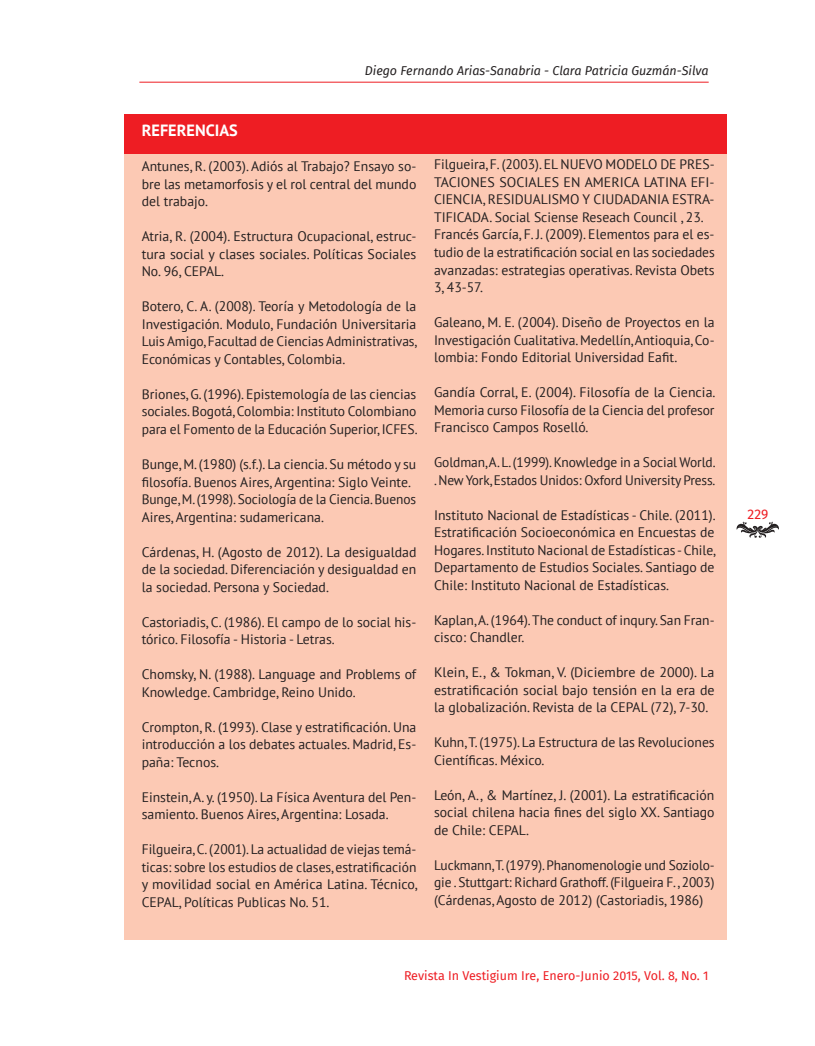
<style>
.page{position:relative;width:815px;height:1046px;background:#fff}
.page>*{position:absolute;margin:0;border:0;box-sizing:border-box;transform-origin:0 0}
.subtitulos{font:700 16.25px "PT Sans";color:#fff}
.parrafos{font:13.75px/17.5px "PT Sans";color:#231f20;text-align:justify}
.t1{font:13.75px "Fira Sans";color:#ee1d23}
.t2{font:italic 12.5px "Fira Sans";color:#231f20}
.t3{font:12.5px "Fira Sans";color:#ee1d23}
</style>
<div class="page">
<hr style="left:139px;top:82px;width:570px;height:1px;background:#ee1d23">
<svg style="left:736px;top:521px;width:43px;height:17px"></svg>
<div style="left:124px;top:115px;width:602px;height:39px;background:#ee1d23"></div>
<div style="left:124px;top:154px;width:602px;height:785px;background:#fcc9b4"></div>
<p class="t2" style="left:365px;top:62px;width:345px">Diego Fernando Arias-Sanabria - Clara Patricia Guzmán-Silva</p>
<p class="subtitulos" style="left:142px;top:120px;width:98px">REFERENCIAS</p>
<p class="parrafos" style="left:142px;top:157px;width:276px">Antunes, R. (2003). Adiós al Trabajo? Ensayo so&shy;bre las metamorfosis y el rol central del mundo del trabajo.</p>
<p class="parrafos" style="left:142px;top:227px;width:276px">Atria, R. (2004). Estructura Ocupacional, estruc&shy;tura social y clases sociales. Políticas Sociales No. 96, CEPAL.</p>
<p class="parrafos" style="left:142px;top:297px;width:277px">Botero, C. A. (2008). Teoría y Metodología de la Investigación. Modulo, Fundación Universitaria Luis Amigo, Facultad de Ciencias Administrativas, Económicas y Contables, Colombia.</p>
<p class="parrafos" style="left:142px;top:385px;width:277px">Briones, G. (1996). Epistemología de las ciencias sociales. Bogotá, Colombia: Instituto Colombiano para el Fomento de la Educación Superior, ICFES.</p>
<p class="parrafos" style="left:142px;top:455px;width:276px">Bunge, M. (1980) (s.f.). La ciencia. Su método y su filosofía. Buenos Aires, Argentina: Siglo Veinte.</p>
<p class="parrafos" style="left:142px;top:490px;width:276px">Bunge, M. (1998). Sociología de la Ciencia. Buenos<br>Aires, Argentina: sudamericana.</p>
<p class="parrafos" style="left:142px;top:542px;width:276px">Cárdenas, H. (Agosto de 2012). La desigualdad de la sociedad. Diferenciación y desigualdad en la sociedad. Persona y Sociedad.</p>
<p class="parrafos" style="left:142px;top:612px;width:276px">Castoriadis, C. (1986). El campo de lo social his&shy;tórico. Filosofía - Historia - Letras.</p>
<p class="parrafos" style="left:142px;top:665px;width:276px">Chomsky, N. (1988). Language and Problems of<br>Knowledge. Cambridge, Reino Unido.</p>
<p class="parrafos" style="left:142px;top:717px;width:276px">Crompton, R. (1993). Clase y estratificación. Una introducción a los debates actuales. Madrid, Es&shy;paña: Tecnos.</p>
<p class="parrafos" style="left:142px;top:787px;width:276px">Einstein, A. y. (1950). La Física Aventura del Pen&shy;samiento. Buenos Aires, Argentina: Losada.</p>
<p class="parrafos" style="left:142px;top:840px;width:277px">Filgueira, C. (2001). La actualidad de viejas temá&shy;ticas: sobre los estudios de clases, estratificación y movilidad social en América Latina. Técnico, CEPAL, Políticas Publicas No. 51.</p>
<p class="parrafos" style="left:434px;top:155px;width:282px">Filgueira, F. (2003). EL NUEVO MODELO DE PRES-TACIONES SOCIALES EN AMERICA LATINA EFI-CIENCIA, RESIDUALISMO Y CIUDADANIA ESTRA-TIFICADA. Social Sciense Reseach Council , 23.</p>
<p class="parrafos" style="left:434px;top:225px;width:282px">Francés García, F. J. (2009). Elementos para el es&shy;tudio de la estratificación social en las sociedades avanzadas: estrategias operativas. Revista Obets 3, 43-57.</p>
<p class="parrafos" style="left:434px;top:313px;width:282px">Galeano, M. E. (2004). Diseño de Proyectos en la Investigación Cualitativa. Medellín, Antioquia, Co&shy;lombia: Fondo Editorial Universidad Eafit.</p>
<p class="parrafos" style="left:434px;top:383px;width:283px">Gandía Corral, E. (2004). Filosofía de la Ciencia.<br>Memoria curso Filosofía de la Ciencia del profesor Francisco Campos Roselló.</p>
<p class="parrafos" style="left:434px;top:453px;width:283px">Goldman, A. L. (1999). Knowledge in a Social World. . New York, Estados Unidos: Oxford University Press.</p>
<p class="parrafos" style="left:434px;top:505px;width:283px">Instituto Nacional de Estadísticas - Chile. (2011).<br>Estratificación Socioeconómica en Encuestas de Hogares. Instituto Nacional de Estadísticas - Chile, Departamento de Estudios Sociales. Santiago de Chile: Instituto Nacional de Estadísticas.</p>
<p class="parrafos" style="left:434px;top:610px;width:282px">Kaplan, A. (1964). The conduct of inqury. San Fran&shy;cisco: Chandler.</p>
<p class="parrafos" style="left:434px;top:663px;width:282px">Klein, E., &amp; Tokman, V. (Diciembre de 2000). La estratificación social bajo tensión en la era de la globalización. Revista de la CEPAL (72), 7-30.</p>
<p class="parrafos" style="left:434px;top:733px;width:282px">Kuhn, T. (1975). La Estructura de las Revoluciones<br>Científicas. México.</p>
<p class="parrafos" style="left:434px;top:785px;width:282px">León, A., &amp; Martínez, J. (2001). La estratificación social chilena hacia fines del siglo XX. Santiago de Chile: CEPAL.</p>
<p class="parrafos" style="left:434px;top:855px;width:282px">Luckmann, T. (1979). Phanomenologie und Soziolo&shy;gie . Stuttgart: Richard Grathoff. (Filgueira F. , 2003) (Cárdenas, Agosto de 2012) (Castoriadis, 1986)</p>
<p class="t3" style="left:404px;top:966px;width:306px">Revista In Vestigium Ire, Enero-Junio 2015, Vol. 8, No. 1</p>
<p class="t1" style="left:748px;top:504px;width:22px">229</p>
</div>
